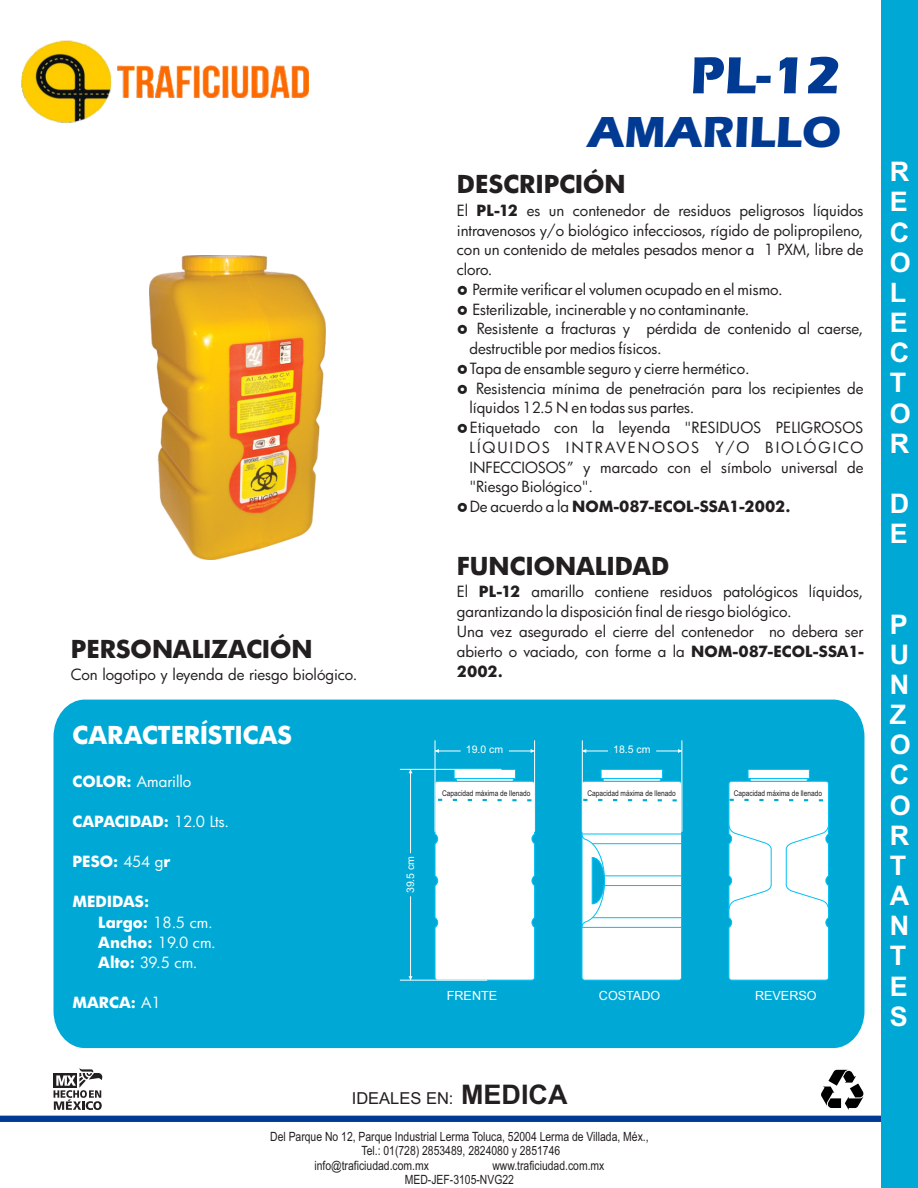
<style>
.page{position:relative;width:918px;height:1188px;background:#fff}
.page>*{position:absolute;margin:0;border:0;box-sizing:border-box;transform-origin:0 0}
.t1{font:700 54px "Eras ITC";color:#003a93}
.t2{font:700 45px "Eras ITC";color:#003a93}
.t3{font:700 27px/30.2px "Arial";color:#fff}
.t4{font:700 24px "Futura";color:#231f20}
.t5{font:700 24px "Futura";color:#fff}
.t6{font:16.5px "Arial";color:#231f20}
.t7{font:15px/19.8px "Futura";color:#231f20;text-align:justify}
.t8{font:700 15px/20.2px "Futura";color:#fff}
.t9{font:700 15px "Futura";color:#231f20}
.t10{font:15px "Futura";color:#fff}
.t11{font:12.75px/14.2px "Arial";color:#231f20;scale:.81 1}
.t12{font:12.6px "Arial";color:#fff}
.t13{font:10.5px "Arial";color:#fff}
.t14{font:7.95px "Arial";color:#231f20;scale:.83 1}
.s1{font-weight:700}
.s2{font-weight:400}
.s3{font-weight:700;font-size:27px}
</style>
<div class="page">
<img style="left:149px;top:255px;width:176px;height:304px">
<div style="left:0;top:1116px;width:918px;height:6px;background:#003a93"></div>
<svg style="left:821px;top:1070px;width:43px;height:40px"></svg>
<svg style="left:54px;top:1068px;width:49px;height:42px"></svg>
<div style="left:881px;top:0;width:37px;height:1188px;background:#00a9d5"></div>
<div style="left:54px;top:700px;width:810px;height:348px;background:#00a9d5"></div>
<div style="left:601px;top:769px;width:62px;height:10px;background:#fff;border:1px solid #00c0f3"></div>
<div style="left:454px;top:769px;width:62px;height:10px;background:#fff;border:1px solid #00c0f3"></div>
<div style="left:748px;top:769px;width:62px;height:10px;background:#fff;border:1px solid #00c0f3"></div>
<hr style="left:400px;top:980px;width:87px;height:1px;background:#fff">
<hr style="left:400px;top:769px;width:101px;height:1px;background:#fff">
<hr style="left:410px;top:896px;width:1px;height:84px;background:#fff">
<svg style="left:409px;top:976px;width:4px;height:4px"></svg>
<hr style="left:410px;top:769px;width:1px;height:84px;background:#fff">
<svg style="left:409px;top:769px;width:4px;height:4px"></svg>
<hr style="left:435px;top:740px;width:1px;height:92px;background:#fff">
<hr style="left:534px;top:740px;width:1px;height:92px;background:#fff">
<svg style="left:435px;top:749px;width:26px;height:4px"></svg>
<svg style="left:509px;top:749px;width:26px;height:4px"></svg>
<hr style="left:582px;top:740px;width:1px;height:92px;background:#fff">
<hr style="left:682px;top:740px;width:1px;height:92px;background:#fff">
<svg style="left:582px;top:749px;width:26px;height:4px"></svg>
<svg style="left:656px;top:749px;width:26px;height:4px"></svg>
<svg style="left:434px;top:774px;width:103px;height:207px"></svg>
<svg style="left:581px;top:774px;width:101px;height:207px"></svg>
<svg style="left:727px;top:774px;width:102px;height:207px"></svg>
<img style="left:22px;top:40px;width:286px;height:83px">
<h1 class="t1" style="left:690px;top:56px;width:152px">PL-12</h1>
<h2 class="t2" style="left:588px;top:116px;width:255px">AMARILLO</h2>
<h3 class="t4" style="left:457px;top:175px;width:170px">DESCRIPCIÓN</h3>
<p class="t7" style="left:457px;top:202px;width:408px">El <span class="s1">PL-12</span> es un contenedor de residuos peligrosos líquidos intravenosos y/o biológico infecciosos, rígido de polipropileno, con un contenido de metales pesados menor a 1 PXM, libre de cloro.</p>
<p class="t7" style="left:472px;top:281px;width:312px">Permite verificar el volumen ocupado en el mismo.</p>
<p class="t7" style="left:473px;top:301px;width:278px">Esterilizable, incinerable y no contaminante.</p>
<p class="t7" style="left:469px;top:321px;width:396px;text-indent:7px">Resistente a fracturas y pérdida de contenido al caerse, destructible por medios físicos.</p>
<p class="t7" style="left:469px;top:380px;width:396px;text-indent:7px">Resistencia mínima de penetración para los recipientes de líquidos 12.5 N en todas sus partes.</p>
<p class="t7" style="left:470px;top:360px;width:281px">Tapa de ensamble seguro y cierre hermético.</p>
<p class="t7" style="left:469px;top:419px;width:396px">Etiquetado con la leyenda "RESIDUOS PELIGROSOS LÍQUIDOS INTRAVENOSOS Y/O BIOLÓGICO INFECCIOSOS” y marcado con el símbolo universal de "Riesgo Biológico".</p>
<p class="t9" style="left:470px;top:501px;width:322px"><span class="s2">De acuerdo a la</span> NOM-087-ECOL-SSA1-2002.</p>
<h3 class="t4" style="left:457px;top:556px;width:214px">FUNCIONALIDAD</h3>
<h3 class="t4" style="left:71px;top:639px;width:243px">PERSONALIZACIÓN</h3>
<p class="t7" style="left:71px;top:666px;width:288px">Con logotipo y leyenda de riesgo biológico.</p>
<h3 class="t5" style="left:73px;top:726px;width:221px">CARACTERÍSTICAS</h3>
<p class="t10" style="left:73px;top:775px;width:120px"><span class="s1">COLOR:</span> Amarillo</p>
<p class="t8" style="left:73px;top:813px;width:158px">CAPACIDAD: <span class="s2">12.0 Lts.</span></p>
<p class="t8" style="left:73px;top:853px;width:99px">PESO: <span class="s2">454 g</span>r</p>
<p class="t8" style="left:98px;top:893px;width:119px;text-indent:-26px">MEDIDAS:<br>Largo: <span class="s2">18.5 cm.<br></span>Ancho: <span class="s2">19.0 cm.<br></span>Alto: <span class="s2">39.5 cm.</span></p>
<p class="t8" style="left:73px;top:994px;width:90px">MARCA: <span class="s2">A1</span></p>
<p class="t13" style="left:407px;top:893px;width:39px;rotate:-90deg">39.5 cm</p>
<p class="t7" style="left:457px;top:584px;width:408px">El <span class="s1">PL-12</span> amarillo contiene residuos patológicos líquidos, garantizando la disposición final de riesgo biológico.</p>
<p class="t7" style="left:457px;top:623px;width:409px;line-height:20.2px">Una vez asegurado el cierre del contenedor no debera ser abierto o vaciado, con forme a la <span class="s1">NOM-087-ECOL-SSA1- 2002.</span></p>
<p class="t13" style="left:466px;top:745px;width:39px">19.0 cm</p>
<p class="t13" style="left:613px;top:745px;width:39px">18.5 cm</p>
<p class="t14" style="left:442px;top:790px;width:108px">Capacidad máxima de llenado</p>
<p class="t14" style="left:587px;top:790px;width:108px">Capacidad máxima de llenado</p>
<p class="t14" style="left:734px;top:790px;width:108px">Capacidad máxima de llenado</p>
<p class="t12" style="left:447px;top:990px;width:52px">FRENTE</p>
<p class="t12" style="left:599px;top:990px;width:63px">COSTADO</p>
<p class="t12" style="left:755px;top:990px;width:63px">REVERSO</p>
<p class="t6" style="left:352px;top:1092px;width:217px">IDEALES EN: <span class="s3">MEDICA</span></p>
<p class="t11" style="left:270px;top:1131px;width:469px">Del Parque No 12, Parque Industrial Lerma Toluca, 52004 Lerma de Villada, Méx.,</p>
<p class="t11" style="left:362px;top:1145px;width:247px">Tel.: 01(728) 2853489, 2824080 y 2851746</p>
<p class="t11" style="left:314px;top:1159px;width:143px">info@traficiudad.com.mx</p>
<p class="t11" style="left:405px;top:1159px;width:248px;text-indent:88px">www.traficiudad.com.mx<br>MED-JEF-3105-NVG22</p>
<h3 class="t3" style="left:890px;top:159px;width:23px">R<br>E<br>C<br>O<br>L<br>E<br>C<br>T<br>O<br>R</h3>
<h3 class="t3" style="left:890px;top:491px;width:21px">D<br>E</h3>
<h3 class="t3" style="left:890px;top:612px;width:23px">P<br>U<br>N<br>Z<br>O<br>C<br>O<br>R<br>T<br>A<br>N<br>T<br>E<br>S</h3>
</div>
